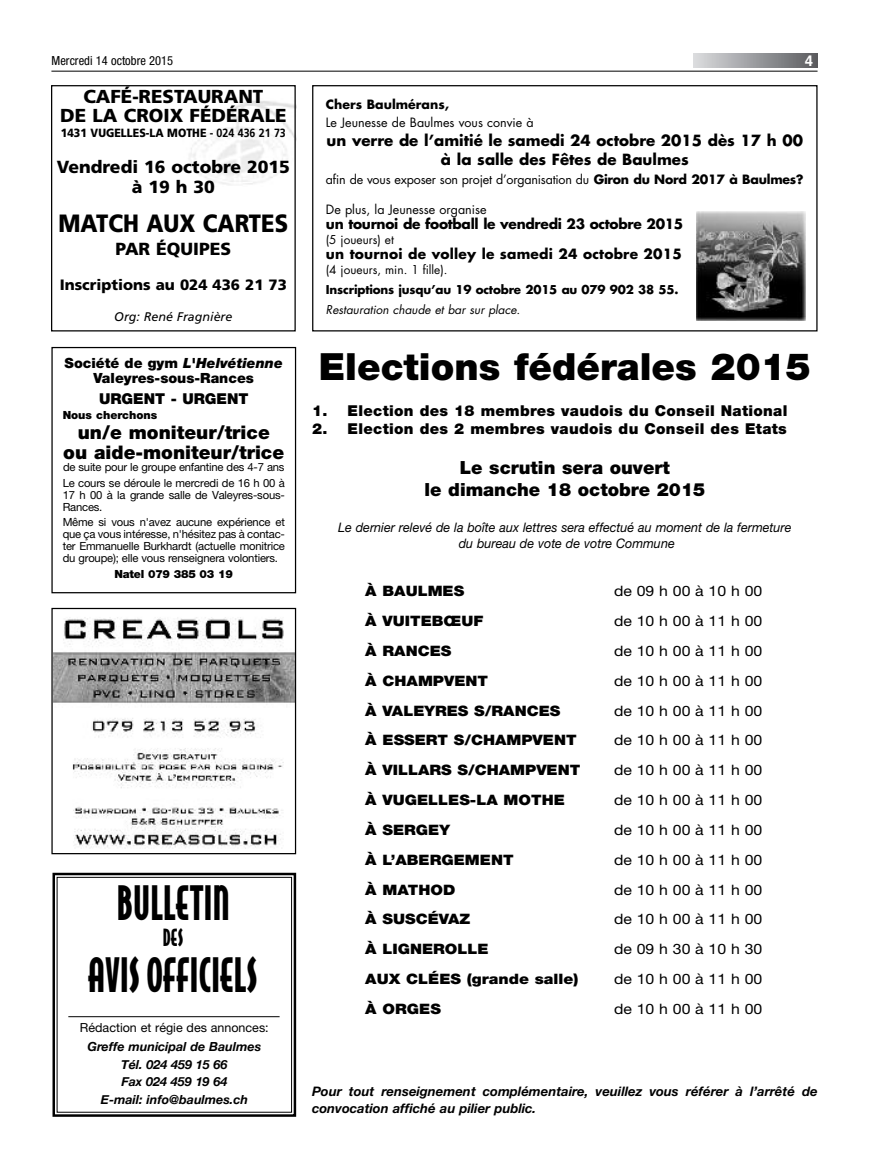
<style>
.page{position:relative;width:869px;height:1170px;background:#fff}
.page>*{position:absolute;margin:0;border:0;box-sizing:border-box;transform-origin:0 0}
.t1{font:45px "Bodega Sans Black Oldstyle";letter-spacing:.01em;color:#000;scale:.77 1}
.t2{font:900 37.5px "Helvetica Neue LT Pro";color:#000}
.t3{font:900 25px "Frutiger";color:#000;scale:.88 1}
.t4{font:22.5px "Bodega Sans Black Oldstyle";color:#000;scale:.77 1}
.t5{font:900 18.75px/20px "Helvetica Neue LT Pro";color:#000;text-align:center}
.t6{font:900 18.75px/18.8px "Frutiger";color:#000;text-align:center}
.t7{font:900 18.12px/21.8px "Helvetica Neue LT Pro";color:#000;text-align:center}
.t8{font:900 17.5px/20.5px "Frutiger";color:#000;text-align:center}
.t9{font:900 15px "Helvetica Neue LT Pro";letter-spacing:.02em;color:#000}
.t10{font:700 15px/19.5px "Futura LT";color:#000;text-align:center}
.t11{font:900 15px "Frutiger";color:#000}
.t12{font:900 15px "Helvetica Neue LT Pro";color:#000}
.t13{font:700 15px "Helvetica";color:#fff}
.t14{font:14.38px "Helvetica Neue LT Pro";letter-spacing:.305em;color:#000;scale:1.1 1}
.t15{font:900 14.38px "Helvetica Neue LT Pro";color:#000;scale:1.1 1}
.t16{font:italic 900 14px "Helvetica Neue";color:#000}
.t17{font:900 14px "Helvetica Neue LT Pro";color:#000}
.t18{font:700 13.75px "Futura LT";letter-spacing:-.02em;color:#000}
.t19{font:700 13.75px "Futura LT";letter-spacing:.015em;color:#000}
.t20{font:italic 700 13.12px/16.6px "Helvetica Neue LT Pro";color:#000}
.t21{font:italic 13.12px/15.8px "Helvetica Neue LT Pro";color:#000;text-align:center;scale:.96 1}
.t22{font:12.5px "Futura LT";color:#000}
.t23{font:italic 700 12.5px/17.9px "Helvetica Neue";color:#000;text-align:center}
.t24{font:12.5px "Helvetica Neue";color:#000}
.t25{font:condensed 12.5px "Helvetica Neue LT Pro";color:#000}
.t26{font:italic 12.5px "Frutiger";color:#000}
.t27{font:700 12.5px "Futura LT";color:#000}
.t28{font:700 11.88px "Futura LT";letter-spacing:-.015em;color:#000}
.t29{font:11.88px "Futura LT";color:#000}
.t30{font:italic 11.88px "Futura LT";color:#000}
.t31{font:900 11.88px "Frutiger";color:#000;scale:.9 1}
.t32{font:11.25px/11.9px "Helvetica Neue LT Pro";letter-spacing:-.015em;color:#000}
.t33{font:900 11.25px "Helvetica Neue LT Pro";letter-spacing:-.02em;color:#000}
.t34{font:900 11.25px "Helvetica Neue LT Pro";color:#000}
.s1{font-weight:700}
.s2{font-family:"Helvetica Neue LT Pro";font-style:normal}
</style>
<div class="page">
<hr style="left:51px;top:71px;width:766px;height:1px;background:#000">
<svg style="left:693px;top:53px;width:124px;height:14px;background:#9b9c9f"></svg>
<div style="left:52px;top:872px;width:244px;height:244px;border:2px solid #000"></div>
<div style="left:57px;top:876px;width:235px;height:236px;border:1px solid #000"></div>
<hr style="left:68px;top:1016px;width:211px;height:1px;background:#000">
<img style="left:53px;top:617px;width:241px;height:232px">
<div style="left:51px;top:608px;width:245px;height:246px;border:1px solid #000"></div>
<div style="left:312px;top:85px;width:505px;height:246px;border:1px solid #000"></div>
<img style="left:696px;top:212px;width:108px;height:108px">
<img style="left:189px;top:97px;width:107px;height:89px">
<div style="left:51px;top:85px;width:244px;height:246px;border:1px solid #000"></div>
<div style="left:51px;top:347px;width:245px;height:246px;border:1px solid #000"></div>
<p class="t25" style="left:52px;top:56px;width:123px">Mercredi 14 octobre 2015</p>
<h3 class="t13" style="left:804px;top:54px;width:10px">4</h3>
<h3 class="t6" style="left:60px;top:89px;width:228px">CAFÉ-RESTAURANT<br>DE LA CROIX FÉDÉRALE</h3>
<p class="t31" style="left:61px;top:128px;width:251px">1431 VUGELLES-LA MOTHE <span class="s1">- 024 436 21 73</span></p>
<h3 class="t8" style="left:57px;top:157px;width:235px">Vendredi 16 octobre 2015 à19h30</h3>
<h3 class="t3" style="left:59px;top:214px;width:262px">MATCH AUX CARTES</h3>
<h3 class="t8" style="left:115px;top:240px;width:117px">PAR ÉQUIPES</h3>
<h3 class="t11" style="left:60px;top:279px;width:229px">Inscriptions au 024 436 21 73</h3>
<p class="t26" style="left:114px;top:311px;width:120px">Org: René Fragnière</p>
<p class="t16" style="left:65px;top:358px;width:220px"><span class="s2">Société de gym</span> L'Helvétienne</p>
<p class="t17" style="left:94px;top:373px;width:162px">Valeyres-sous-Rances</p>
<h3 class="t12" style="left:99px;top:393px;width:151px">URGENT - URGENT</h3>
<p class="t34" style="left:63px;top:411px;width:96px">Nous cherchons</p>
<h3 class="t5" style="left:63px;top:424px;width:222px">un/e moniteur/trice<br>ou aide-moniteur/trice</h3>
<p class="t32" style="left:63px;top:460px;width:223px;line-height:15.6px">de suite pour le groupe enfantine des 4-7 ans<br>Le cours se déroule le mercredi de 16 h 00 à</p>
<p class="t32" style="left:63px;top:490px;width:223px">17 h 00 à la grande salle de Valeyres-sous-<br>Rances.</p>
<p class="t32" style="left:63px;top:517px;width:223px;text-align:justify">Même si vous n'avez aucune expérience et que ça vous intéresse, n'hésitez pas à contac&shy;ter Emmanuelle Burkhardt (actuelle monitrice du groupe); elle vous renseignera volontiers.</p>
<p class="t33" style="left:115px;top:570px;width:120px">Natel 079 385 03 19</p>
<h1 class="t1" style="left:117px;top:877px;width:148px">BULLETIN</h1>
<h3 class="t4" style="left:163px;top:924px;width:29px">DES</h3>
<h1 class="t1" style="left:88px;top:949px;width:222px">AVIS OFFICIELS</h1>
<p class="t24" style="left:80px;top:1023px;width:190px">Rédaction et régie des annonces:</p>
<p class="t23" style="left:87px;top:1036px;width:175px">Greffe municipal de Baulmes<br>Tél. 024 459 15 66<br>Fax 024 459 19 64<br>E-mail: info@baulmes.ch</p>
<p class="t27" style="left:326px;top:99px;width:125px">Chers Baulmérans,</p>
<p class="t22" style="left:326px;top:116px;width:209px">Le Jeunesse de Baulmes vous convie à</p>
<h3 class="t10" style="left:326px;top:132px;width:477px">un verre de l’amitié le samedi 24 octobre 2015 dès 17 h 00 à la salle des Fêtes de Baulmes</h3>
<p class="t22" style="left:326px;top:173px;width:479px">afin de vous exposer son projet d’organisation du <span class="s1">Giron du Nord 2017 à Baulmes?</span></p>
<p class="t22" style="left:326px;top:203px;width:162px">De plus, la Jeunesse organise</p>
<p class="t18" style="left:326px;top:217px;width:359px">un tournoi de football le vendredi 23 octobre 2015</p>
<p class="t29" style="left:326px;top:234px;width:69px">(5 joueurs) et</p>
<p class="t19" style="left:326px;top:247px;width:357px">un tournoi de volley le samedi 24 octobre 2015</p>
<p class="t29" style="left:326px;top:264px;width:123px">(4 joueurs, min. 1 fille).</p>
<p class="t28" style="left:326px;top:284px;width:354px">Inscriptions jusqu’au 19 octobre 2015 au 079 902 38 55.</p>
<p class="t30" style="left:326px;top:304px;width:196px">Restauration chaude et bar sur place.</p>
<h2 class="t2" style="left:318px;top:353px;width:493px">Elections fédérales 2015</h2>
<h3 class="t9" style="left:312px;top:405px;width:476px">1. Election des 18 membres vaudois du Conseil National</h3>
<h3 class="t9" style="left:312px;top:423px;width:476px">2. Election des 2 membres vaudois du Conseil des Etats</h3>
<h3 class="t7" style="left:424px;top:458px;width:282px">Le scrutin sera ouvert<br>le dimanche 18 octobre 2015</h3>
<p class="t21" style="left:338px;top:520px;width:473px">Le dernier relevé de la boîte aux lettres sera effectué au moment de la fermeture du bureau de vote de votre Commune</p>
<p class="t15" style="left:365px;top:586px;width:91px">À BAULMES</p>
<p class="t14" style="left:613px;top:586px;width:136px">de09h00à10h00</p>
<p class="t15" style="left:365px;top:616px;width:109px">À VUITEBŒUF</p>
<p class="t14" style="left:613px;top:616px;width:136px">de10h00à11h00</p>
<p class="t15" style="left:365px;top:645px;width:80px">À RANCES</p>
<p class="t14" style="left:613px;top:645px;width:136px">de10h00à11h00</p>
<p class="t15" style="left:365px;top:675px;width:113px">À CHAMPVENT</p>
<p class="t14" style="left:613px;top:675px;width:136px">de10h00à11h00</p>
<p class="t15" style="left:365px;top:705px;width:179px">À VALEYRES S/RANCES</p>
<p class="t14" style="left:613px;top:705px;width:136px">de10h00à11h00</p>
<p class="t15" style="left:365px;top:735px;width:193px">À ESSERT S/CHAMPVENT</p>
<p class="t14" style="left:613px;top:735px;width:136px">de10h00à11h00</p>
<p class="t15" style="left:365px;top:765px;width:197px">À VILLARS S/CHAMPVENT</p>
<p class="t14" style="left:613px;top:765px;width:136px">de10h00à11h00</p>
<p class="t15" style="left:365px;top:794px;width:183px">À VUGELLES-LA MOTHE</p>
<p class="t14" style="left:613px;top:794px;width:136px">de10h00à11h00</p>
<p class="t15" style="left:365px;top:824px;width:78px">À SERGEY</p>
<p class="t14" style="left:613px;top:824px;width:136px">de10h00à11h00</p>
<p class="t15" style="left:365px;top:854px;width:136px">À L’ABERGEMENT</p>
<p class="t14" style="left:613px;top:854px;width:136px">de10h00à11h00</p>
<p class="t15" style="left:365px;top:884px;width:83px">À MATHOD</p>
<p class="t14" style="left:613px;top:884px;width:136px">de10h00à11h00</p>
<p class="t15" style="left:365px;top:913px;width:97px">À SUSCÉVAZ</p>
<p class="t14" style="left:613px;top:913px;width:136px">de10h00à11h00</p>
<p class="t15" style="left:365px;top:943px;width:114px">À LIGNEROLLE</p>
<p class="t14" style="left:613px;top:943px;width:136px">de09h30à10h30</p>
<p class="t15" style="left:365px;top:973px;width:195px">AUX CLÉES (grande salle)</p>
<p class="t14" style="left:613px;top:973px;width:136px">de10h00à11h00</p>
<p class="t15" style="left:365px;top:1003px;width:70px">À ORGES</p>
<p class="t14" style="left:613px;top:1003px;width:136px">de10h00à11h00</p>
<p class="t20" style="left:312px;top:1084px;width:506px">Pour tout renseignement complémentaire, veuillez vous référer à l’arrêté de convocation affiché au pilier public.</p>
</div>
